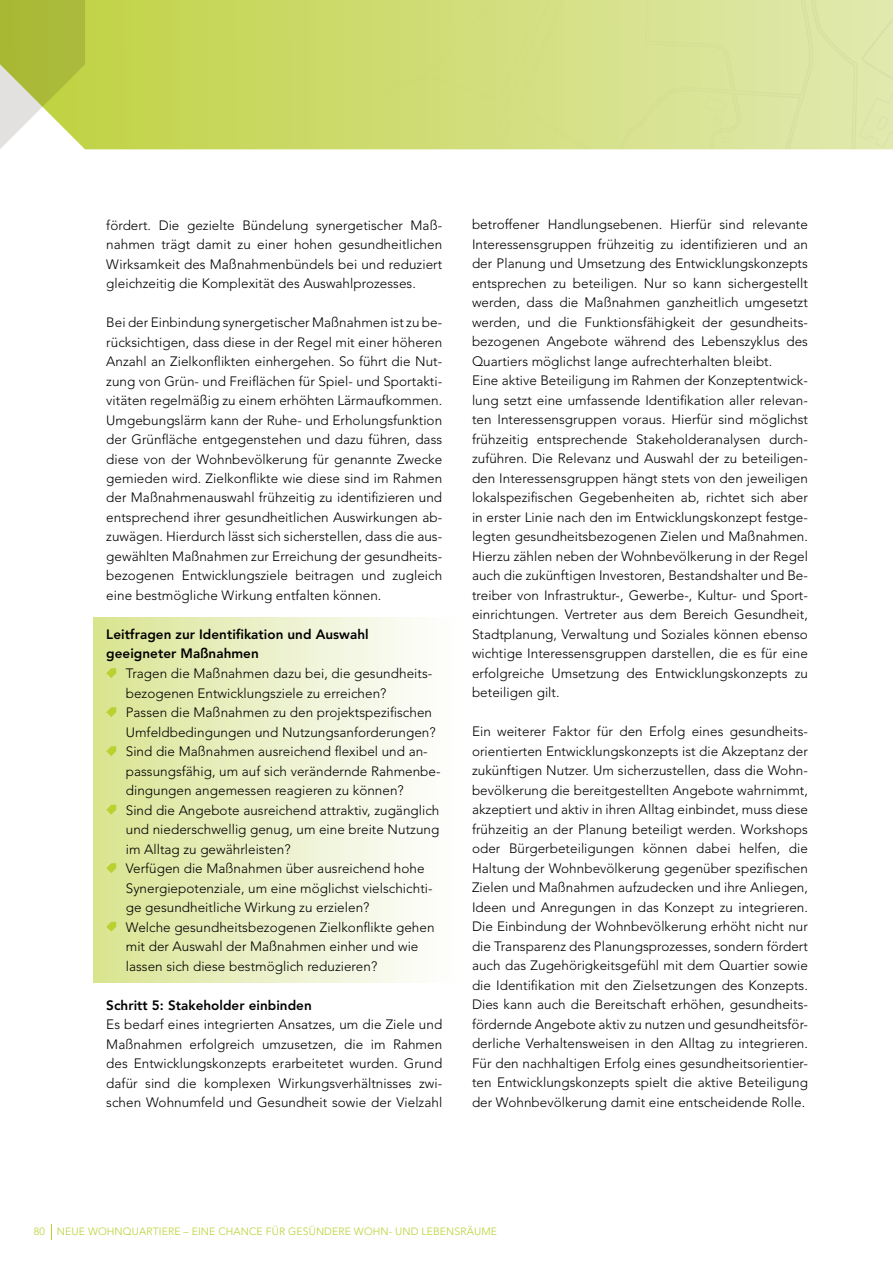
<style>
.page{position:relative;width:893px;height:1263px;background:#fff}
.page>*{position:absolute;margin:0;border:0;box-sizing:border-box;transform-origin:0 0}
.t1{font:300 13.5px/19.5px "Avenir LT Std";letter-spacing:.005em;color:#000;text-align:justify}
.t2{font:800 13.5px/19.5px "Avenir LT Std";letter-spacing:.005em;color:#000}
.t3{font:300 10.5px "Avenir LT Std";letter-spacing:.01em;color:#bbd031}
</style>
<div class="page">
<svg style="left:0;top:0;width:168px;height:149px;background:#c2d05e"></svg>
<img style="left:168px;top:0;width:725px;height:149px">
<svg style="left:51px;top:1224px;width:1px;height:15px"></svg>
<div style="left:94px;top:618px;width:361px;height:364px;background:linear-gradient(to right,#dae492,#fffeff)"></div>
<svg style="left:106px;top:668px;width:10px;height:10px"></svg>
<svg style="left:106px;top:707px;width:10px;height:10px"></svg>
<svg style="left:106px;top:746px;width:10px;height:10px"></svg>
<svg style="left:106px;top:805px;width:10px;height:10px"></svg>
<svg style="left:106px;top:863px;width:10px;height:10px"></svg>
<svg style="left:106px;top:922px;width:10px;height:10px"></svg>
<p class="t1" style="left:106px;top:215px;width:337px">fördert. Die gezielte Bündelung synergetischer Maß&shy;nahmen trägt damit zu einer hohen gesundheitlichen Wirksamkeit des Maßnahmenbündels bei und reduziert gleichzeitig die Komplexität des Auswahlprozesses.</p>
<p class="t1" style="left:106px;top:313px;width:337px">Bei der Einbindung synergetischer Maßnahmen ist zu be&shy;rücksichtigen, dass diese in der Regel mit einer höheren Anzahl an Zielkonflikten einhergehen. So führt die Nut&shy;zung von Grün- und Freiflächen für Spiel- und Sportakti&shy;vitäten regelmäßig zu einem erhöhten Lärmaufkommen.<br>Umgebungslärm kann der Ruhe- und Erholungsfunktion der Grünfläche entgegenstehen und dazu führen, dass diese von der Wohnbevölkerung für genannte Zwecke gemieden wird. Zielkonflikte wie diese sind im Rahmen der Maßnahmenauswahl frühzeitig zu identifizieren und entsprechend ihrer gesundheitlichen Auswirkungen ab&shy;zuwägen. Hierdurch lässt sich sicherstellen, dass die aus&shy;gewählten Maßnahmen zur Erreichung der gesundheits&shy;bezogenen Entwicklungsziele beitragen und zugleich eine bestmögliche Wirkung entfalten können.</p>
<p class="t2" style="left:106px;top:625px;width:264px">Leitfragen zur Identifikation und Auswahl geeigneter Maßnahmen</p>
<p class="t1" style="left:126px;top:664px;width:316px;text-align:left">Tragen die Maßnahmen dazu bei, die gesundheits&shy;bezogenen Entwicklungsziele zu erreichen?<br>Passen die Maßnahmen zu den projektspezifischen Umfeldbedingungen und Nutzungsanforderungen?<br>Sind die Maßnahmen ausreichend flexibel und an&shy;passungsfähig, um auf sich verändernde Rahmenbe&shy;dingungen angemessen reagieren zu können?<br>Sind die Angebote ausreichend attraktiv, zugänglich und niederschwellig genug, um eine breite Nutzung im Alltag zu gewährleisten?<br>Verfügen die Maßnahmen über ausreichend hohe Synergiepotenziale, um eine möglichst vielschichti&shy;ge gesundheitliche Wirkung zu erzielen?<br>Welche gesundheitsbezogenen Zielkonflikte gehen mit der Auswahl der Maßnahmen einher und wie lassen sich diese bestmöglich reduzieren?</p>
<p class="t2" style="left:106px;top:995px;width:207px">Schritt 5: Stakeholder einbinden</p>
<p class="t1" style="left:106px;top:1015px;width:337px">Es bedarf eines integrierten Ansatzes, um die Ziele und Maßnahmen erfolgreich umzusetzen, die im Rahmen des Entwicklungskonzepts erarbeitetet wurden. Grund dafür sind die komplexen Wirkungsverhältnisses zwi&shy;schen Wohnumfeld und Gesundheit sowie der Vielzahl</p>
<p class="t1" style="left:472px;top:215px;width:337px;text-align:left">betroffener Handlungsebenen. Hierfür sind relevante Interessensgruppen frühzeitig zu identifizieren und an der Planung und Umsetzung des Entwicklungskonzepts entsprechen zu beteiligen. Nur so kann sichergestellt werden, dass die Maßnahmen ganzheitlich umgesetzt werden, und die Funktionsfähigkeit der gesundheits&shy;bezogenen Angebote während des Lebenszyklus des Quartiers möglichst lange aufrechterhalten bleibt.<br>Eine aktive Beteiligung im Rahmen der Konzeptentwick&shy;lung setzt eine umfassende Identifikation aller relevan&shy;ten Interessensgruppen voraus. Hierfür sind möglichst frühzeitig entsprechende Stakeholderanalysen durch&shy;zuführen. Die Relevanz und Auswahl der zu beteiligen&shy;den Interessensgruppen hängt stets von den jeweiligen lokalspezifischen Gegebenheiten ab, richtet sich aber in erster Linie nach den im Entwicklungskonzept festge&shy;legten gesundheitsbezogenen Zielen und Maßnahmen.<br>Hierzu zählen neben der Wohnbevölkerung in der Regel auch die zukünftigen Investoren, Bestandshalter und Be&shy;treiber von Infrastruktur-, Gewerbe-, Kultur- und Sport&shy;einrichtungen. Vertreter aus dem Bereich Gesundheit, Stadtplanung, Verwaltung und Soziales können ebenso wichtige Interessensgruppen darstellen, die es für eine erfolgreiche Umsetzung des Entwicklungskonzepts zu beteiligen gilt.</p>
<p class="t1" style="left:472px;top:722px;width:337px">Ein weiterer Faktor für den Erfolg eines gesundheits&shy;orientierten Entwicklungskonzepts ist die Akzeptanz der zukünftigen Nutzer. Um sicherzustellen, dass die Wohn&shy;bevölkerung die bereitgestellten Angebote wahrnimmt, akzeptiert und aktiv in ihren Alltag einbindet, muss diese frühzeitig an der Planung beteiligt werden. Workshops oder Bürgerbeteiligungen können dabei helfen, die Haltung der Wohnbevölkerung gegenüber spezifischen Zielen und Maßnahmen aufzudecken und ihre Anliegen, Ideen und Anregungen in das Konzept zu integrieren.<br>Die Einbindung der Wohnbevölkerung erhöht nicht nur die Transparenz des Planungsprozesses, sondern fördert auch das Zugehörigkeitsgefühl mit dem Quartier sowie die Identifikation mit den Zielsetzungen des Konzepts.<br>Dies kann auch die Bereitschaft erhöhen, gesundheits&shy;fördernde Angebote aktiv zu nutzen und gesundheitsför&shy;derliche Verhaltensweisen in den Alltag zu integrieren.<br>Für den nachhaltigen Erfolg eines gesundheitsorientier&shy;ten Entwicklungskonzepts spielt die aktive Beteiligung der Wohnbevölkerung damit eine entscheidende Rolle.</p>
<p class="t3" style="left:34px;top:1225px;width:465px">80 NEUE WOHNQUARTIERE – EINE CHANCE FÜR GESÜNDERE WOHN- UND LEBENSRÄUME</p>
</div>
